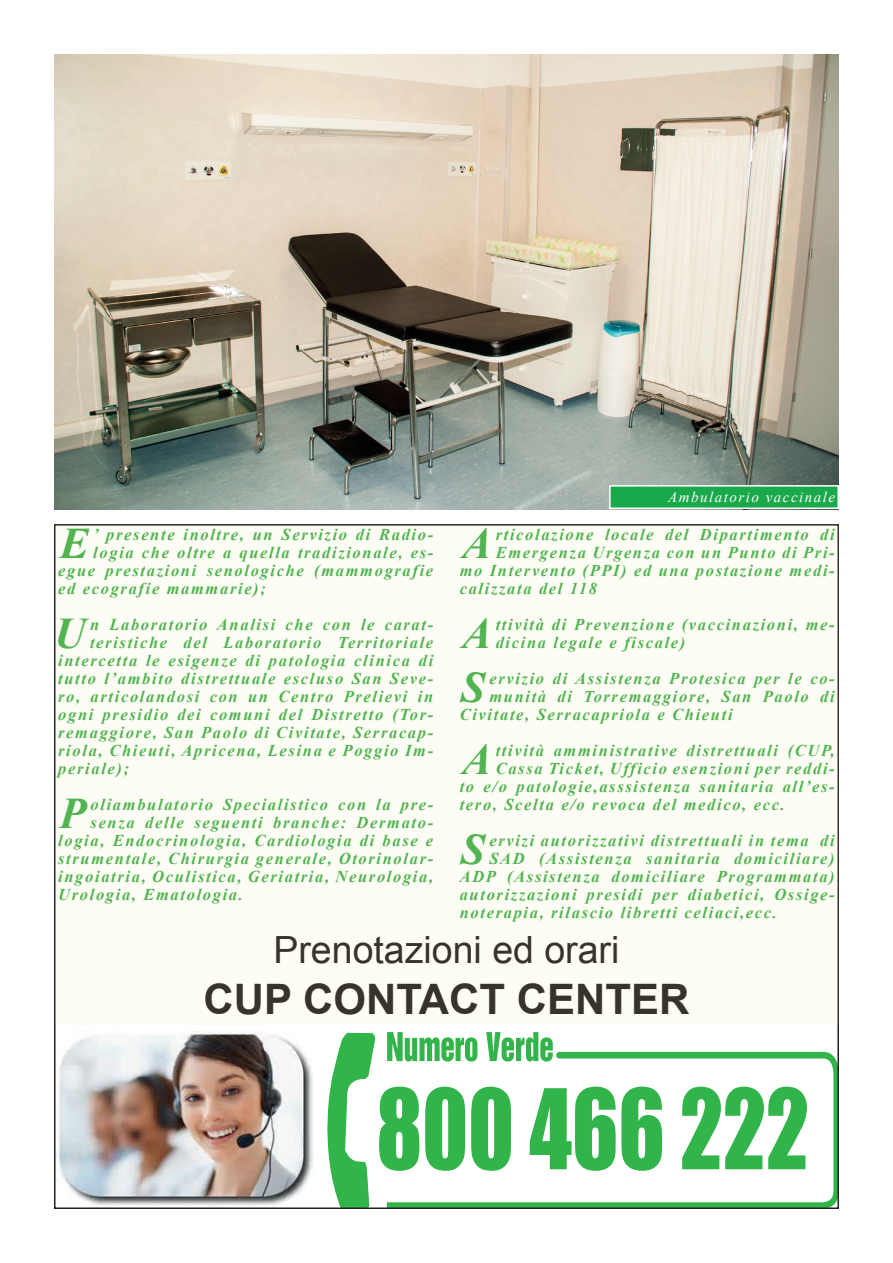
<style>
.page{position:relative;width:893px;height:1263px;background:#fff}
.page>*{position:absolute;margin:0;border:0;box-sizing:border-box;transform-origin:0 0}
.t1{font:italic 700 43.65px "Times New Roman";color:#40ae49}
.t2{font:700 42px "Arial";color:#231f20}
.t3{font:37.5px "Arial";color:#231f20}
.t4{font:italic 700 16.5px/18px "Times New Roman";letter-spacing:.1em;color:#40ae49}
.t5{font:italic 15px "Times New Roman";letter-spacing:.1em;color:#fff}
</style>
<div class="page">
<img style="left:54px;top:54px;width:785px;height:455px">
<div style="left:609px;top:485px;width:230px;height:24px;background:#1aa94a;border:2px solid #fff"></div>
<img style="left:58px;top:1032px;width:255px;height:174px">
<svg style="left:327px;top:1032px;width:480px;height:174px"></svg>
<svg style="left:387px;top:1052px;width:449px;height:154px"></svg>
<div style="left:55px;top:525px;width:783px;height:499px;background:#fefdf5"></div>
<h1 class="t1" style="left:60px;top:513px;width:31px">E</h1>
<p class="t4" style="left:93px;top:525px;width:341px">’ presente inoltre, un Servizio di Radio-</p>
<p class="t4" style="left:93px;top:543px;width:341px">logia che oltre a quella tradizionale, es-</p>
<p class="t4" style="left:58px;top:561px;width:376px">egue prestazioni senologiche (mammografie</p>
<p class="t4" style="left:58px;top:579px;width:209px">ed ecografie mammarie);</p>
<h1 class="t1" style="left:54px;top:603px;width:33px">U</h1>
<p class="t4" style="left:90px;top:615px;width:345px">n Laboratorio Analisi che con le carat-</p>
<p class="t4" style="left:90px;top:633px;width:345px">teristiche del Laboratorio Territoriale</p>
<p class="t4" style="left:58px;top:651px;width:376px">intercetta le esigenze di patologia clinica di</p>
<p class="t4" style="left:58px;top:669px;width:376px">tutto l’ambito distrettuale escluso San Seve-</p>
<p class="t4" style="left:58px;top:687px;width:376px">ro, articolandosi con un Centro Prelievi in</p>
<p class="t4" style="left:58px;top:705px;width:377px">ogni presidio dei comuni del Distretto (Tor-</p>
<p class="t4" style="left:58px;top:723px;width:376px">remaggiore, San Paolo di Civitate, Serracap-</p>
<p class="t4" style="left:58px;top:741px;width:377px">riola, Chieuti, Apricena, Lesina e Poggio Im-</p>
<p class="t4" style="left:58px;top:759px;width:72px">periale);</p>
<h1 class="t1" style="left:60px;top:783px;width:28px">P</h1>
<p class="t4" style="left:91px;top:795px;width:344px">oliambulatorio Specialistico con la pre-</p>
<p class="t4" style="left:91px;top:813px;width:344px">senza delle seguenti branche: Dermato-</p>
<p class="t4" style="left:58px;top:831px;width:376px">logia, Endocrinologia, Cardiologia di base e</p>
<p class="t4" style="left:58px;top:849px;width:376px">strumentale, Chirurgia generale, Otorinolar-</p>
<p class="t4" style="left:58px;top:867px;width:376px">ingoiatria, Oculistica, Geriatria, Neurologia,</p>
<p class="t4" style="left:58px;top:885px;width:186px">Urologia, Ematologia.</p>
<p class="t5" style="left:668px;top:487px;width:169px">Ambulatorio vaccinale</p>
<h1 class="t1" style="left:462px;top:513px;width:31px">A</h1>
<p class="t4" style="left:496px;top:525px;width:341px">rticolazione locale del Dipartimento di</p>
<p class="t4" style="left:496px;top:543px;width:340px">Emergenza Urgenza con un Punto di Pri-</p>
<p class="t4" style="left:460px;top:561px;width:376px">mo Intervento (PPI) ed una postazione medi-</p>
<p class="t4" style="left:460px;top:579px;width:139px">calizzata del 118</p>
<h1 class="t1" style="left:462px;top:603px;width:31px">A</h1>
<p class="t4" style="left:496px;top:615px;width:341px">ttività di Prevenzione (vaccinazioni, me&shy;dicina legale e fiscale)</p>
<h1 class="t1" style="left:461px;top:657px;width:26px">S</h1>
<p class="t4" style="left:489px;top:669px;width:347px">ervizio di Assistenza Protesica per le co-</p>
<p class="t4" style="left:489px;top:687px;width:347px">munità di Torremaggiore, San Paolo di</p>
<p class="t4" style="left:460px;top:705px;width:274px">Civitate, Serracapriola e Chieuti</p>
<h1 class="t1" style="left:462px;top:729px;width:31px">A</h1>
<p class="t4" style="left:496px;top:741px;width:340px">ttività amministrative distrettuali (CUP,</p>
<p class="t4" style="left:496px;top:759px;width:340px">Cassa Ticket, Ufficio esenzioni per reddi-</p>
<p class="t4" style="left:460px;top:777px;width:376px">to e/o patologie,asssistenza sanitaria all’es-</p>
<p class="t4" style="left:460px;top:795px;width:327px">tero, Scelta e/o revoca del medico, ecc.</p>
<h1 class="t1" style="left:461px;top:819px;width:26px">S</h1>
<p class="t4" style="left:489px;top:831px;width:347px">ervizi autorizzativi distrettuali in tema di</p>
<p class="t4" style="left:489px;top:849px;width:347px">SAD (Assistenza sanitaria domiciliare)</p>
<p class="t4" style="left:460px;top:867px;width:376px">ADP (Assistenza domiciliare Programmata)</p>
<p class="t4" style="left:460px;top:885px;width:376px">autorizzazioni presidi per diabetici, Ossige-</p>
<p class="t4" style="left:460px;top:903px;width:319px">noterapia, rilascio libretti celiaci,ecc.</p>
<h3 class="t3" style="left:273px;top:925px;width:347px">Prenotazioni ed orari</h3>
<h2 class="t2" style="left:203px;top:971px;width:488px">CUP CONTACT CENTER</h2>
</div>
